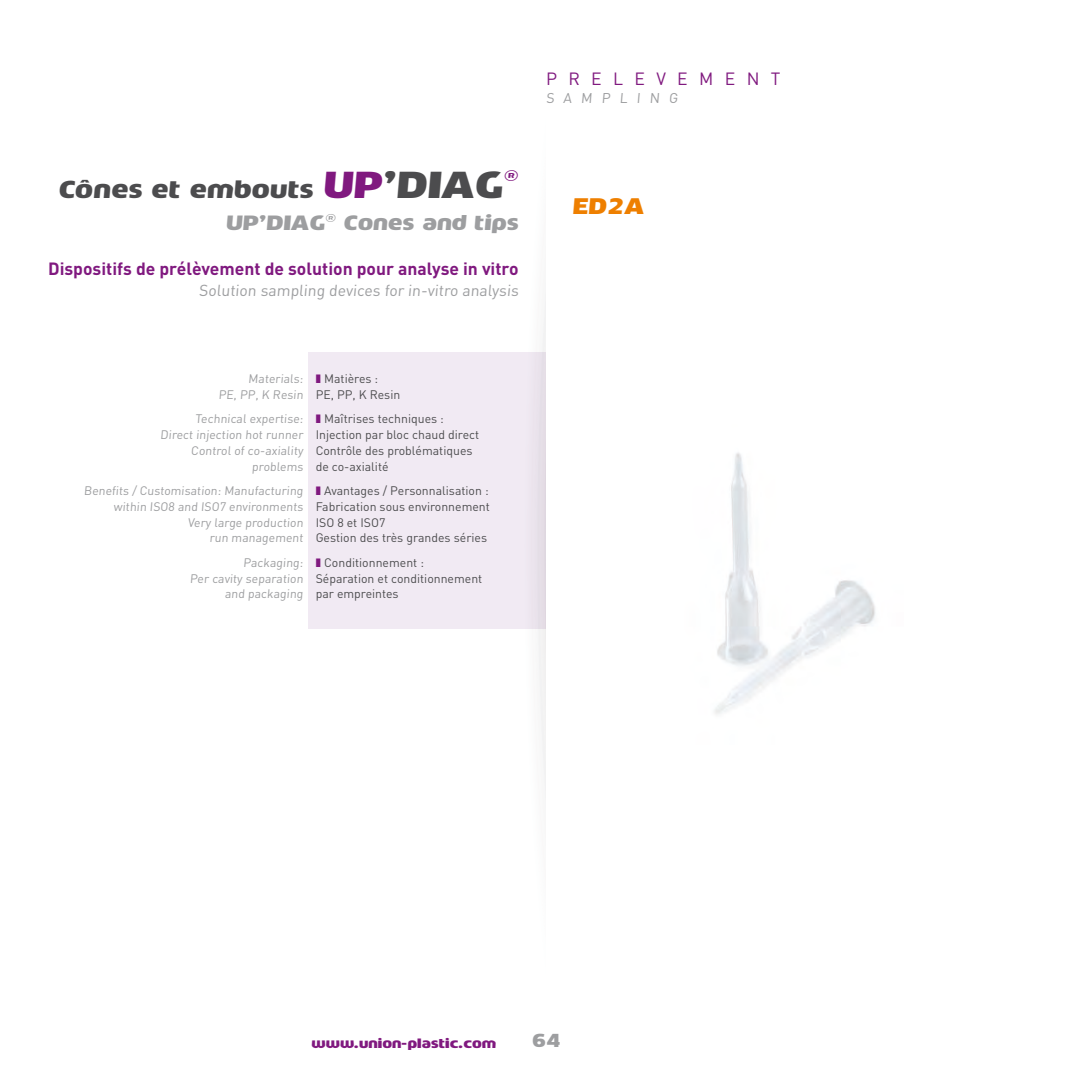
<style>
.page{position:relative;width:1092px;height:1092px;background:#fff}
.page>*{position:absolute;margin:0;border:0;box-sizing:border-box;transform-origin:0 0}
.t1{font:26.25px "Mob";color:#80197f}
.t2{font:22.75px "Mob";color:#4c4c4e}
.t3{font:21px "Mob";color:#ee7f00}
.t4{font:19.25px "Mob";color:#9d9ea0}
.t5{font:700 17.5px "DIN";color:#80197f}
.t6{font:17.5px "DIN";letter-spacing:.65em;color:#80197f}
.t7{font:17.5px "Mob";color:#9d9ea0}
.t8{font:15.75px "DIN";color:#9d9ea0}
.t9{font:14px "DIN";color:#9d9ea0}
.t10{font:12.25px/15.8px "DIN";color:#4c4c4e}
.t11{font:12.25px/15.8px "DIN";color:#9d9ea0;text-align:right}
.t12{font:12.25px "Mob";color:#80197f}
.s1{font-size:35px;color:#80197f}
.s2{font-size:35px}
</style>
<div class="page">
<div style="left:309px;top:352px;width:237px;height:276px;background:#f1eaf3"></div>
<svg style="left:524px;top:294px;width:22px;height:504px"></svg>
<img style="left:714px;top:452px;width:162px;height:262px">
<h2 class="t2" style="left:58px;top:177px;width:395px">Cônes et embouts <span class="s1">UP</span><span class="s2">’Diag</span></h2>
<h1 class="t1" style="left:503px;top:167px;width:20px">®</h1>
<h3 class="t4" style="left:226px;top:212px;width:73px">UP’Diag</h3>
<h3 class="t4" style="left:325px;top:212px;width:197px">® Cones and tips</h3>
<h3 class="t5" style="left:48px;top:257px;width:472px">Dispositifs de prélèvement de solution pour analyse in vitro</h3>
<p class="t8" style="left:199px;top:281px;width:323px">Solution sampling devices for in-vitro analysis</p>
<h3 class="t6" style="left:546px;top:67px;width:236px">PRELEVEMENT</h3>
<p class="t9" style="left:546px;top:90px;width:135px">SAMPLING</p>
<h3 class="t3" style="left:572px;top:195px;width:76px">ED2A</h3>
<p class="t11" style="left:218px;top:370px;width:87px">Materials:<br>PE, PP, K Resin</p>
<p class="t11" style="left:160px;top:410px;width:146px">Technical expertise:<br>Direct injection hot runner<br>Control of co-axiality problems</p>
<p class="t11" style="left:84px;top:482px;width:222px">Benefits / Customisation: Manufacturing within ISO8 and ISO7 environments<br>Very large production<br>run management</p>
<p class="t11" style="left:190px;top:554px;width:116px">Packaging:<br>Per cavity separation and packaging</p>
<p class="t10" style="left:315px;top:370px;width:86px;text-indent:8px">Matières :<br>PE, PP, K Resin</p>
<p class="t10" style="left:315px;top:411px;width:165px;text-indent:8px">Maîtrises techniques :<br>Injection par bloc chaud direct<br>Contrôle des problématiques de co-axialité</p>
<p class="t10" style="left:315px;top:482px;width:176px;text-indent:8px">Avantages / Personnalisation :<br>Fabrication sous environnement<br>ISO 8 et ISO7<br>Gestion des très grandes séries</p>
<p class="t10" style="left:315px;top:554px;width:168px;text-indent:8px">Conditionnement :<br>Séparation et conditionnement par empreintes</p>
<p class="t12" style="left:311px;top:1035px;width:186px">www.union-plastic.com</p>
<h3 class="t7" style="left:531px;top:1030px;width:31px">64</h3>
</div>
